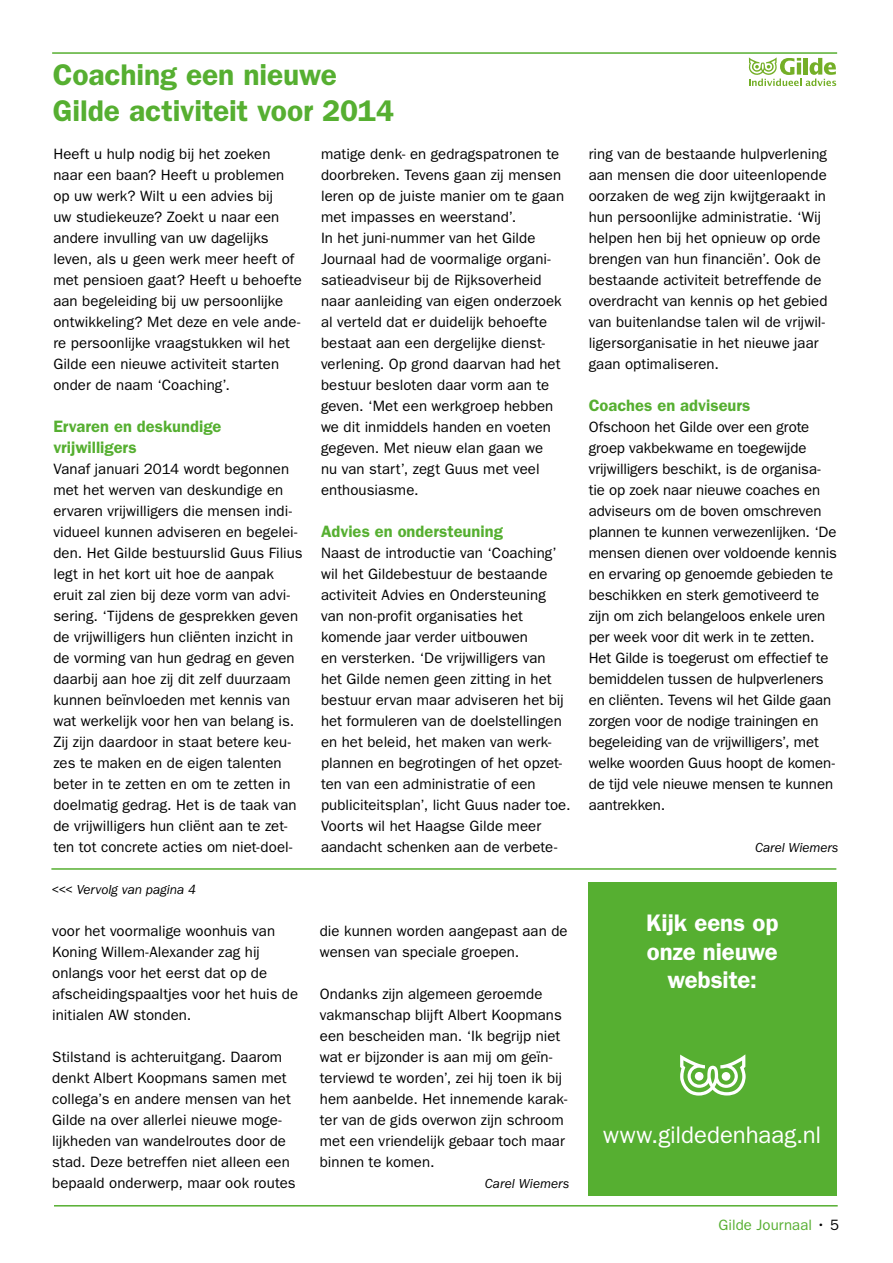
<style>
.page{position:relative;width:893px;height:1263px;background:#fff}
.page>*{position:absolute;margin:0;border:0;box-sizing:border-box;transform-origin:0 0}
.t1{font:600 30px/36px "ITC Franklin Gothic Std";letter-spacing:-.005em;color:#56af31}
.t2{font:600 24px/28.8px "ITC Franklin Gothic Std";letter-spacing:-.005em;color:#fff;text-align:center}
.t3{font:24px "ITC Franklin Gothic Std";letter-spacing:-.005em;color:#fff}
.t4{font:600 16.5px/21px "ITC Franklin Gothic Std";color:#56af31}
.t5{font:15px/21px "ITC Franklin Gothic Std";letter-spacing:.005em;color:#000}
.t6{font:15px "ITC Franklin Gothic Std";letter-spacing:.005em;color:#56af31}
.t7{font:italic 13.5px "ITC Franklin Gothic Std";letter-spacing:-.005em;color:#000}
.s1{color:#000}
</style>
<div class="page">
<hr style="left:54px;top:1205px;width:784px;height:1px;background:#56af31">
<hr style="left:51px;top:868px;width:785px;height:2px;background:#56af31">
<div style="left:588px;top:882px;width:248px;height:314px;background:#56af31"></div>
<svg style="left:680px;top:1054px;width:66px;height:41px"></svg>
<svg style="left:749px;top:57px;width:87px;height:29px"></svg>
<hr style="left:52px;top:52px;width:785px;height:2px;background:#56af31">
<h1 class="t1" style="left:53px;top:57px;width:343px">Coaching een nieuwe<br>Gilde activiteit voor 2014</h1>
<p class="t5" style="left:53px;top:144px;width:250px">Heeft u hulp nodig bij het zoeken naar een baan? Heeft u problemen op uw werk? Wilt u een advies bij<br>uw studiekeuze? Zoekt u naar een andere invulling van uw dagelijks leven, als u geen werk meer heeft of met pensioen gaat? Heeft u behoefte aan begeleiding bij uw persoonlijke ontwikkeling? Met deze en vele ande&shy;re persoonlijke vraagstukken wil het Gilde een nieuwe activiteit starten onder de naam ‘Coaching’.</p>
<p class="t4" style="left:53px;top:416px;width:170px">Ervaren en deskundige vrijwilligers</p>
<p class="t5" style="left:53px;top:459px;width:251px">Vanaf januari 2014 wordt begonnen met het werven van deskundige en ervaren vrijwilligers die mensen indi&shy;vidueel kunnen adviseren en begelei&shy;den. Het Gilde bestuurslid Guus Filius legt in het kort uit hoe de aanpak eruit zal zien bij deze vorm van advi&shy;sering. ‘Tijdens de gesprekken geven de vrijwilligers hun cliënten inzicht in de vorming van hun gedrag en geven daarbij aan hoe zij dit zelf duurzaam kunnen beïnvloeden met kennis van wat werkelijk voor hen van belang is.<br>Zij zijn daardoor in staat betere keu&shy;zes te maken en de eigen talenten beter in te zetten en om te zetten in doelmatig gedrag. Het is de taak van de vrijwilligers hun cliënt aan te zet&shy;ten tot concrete acties om niet-doel-</p>
<p class="t7" style="left:51px;top:882px;width:146px">&lt;&lt;&lt; Vervolg van pagina 4</p>
<p class="t5" style="left:52px;top:921px;width:248px">voor het voormalige woonhuis van<br>Koning Willem-Alexander zag hij onlangs voor het eerst dat op de afscheidingspaaltjes voor het huis de initialen AW stonden.</p>
<p class="t5" style="left:52px;top:1047px;width:245px">Stilstand is achteruitgang. Daarom denkt Albert Koopmans samen met collega’s en andere mensen van het Gilde na over allerlei nieuwe moge&shy;lijkheden van wandelroutes door de stad. Deze betreffen niet alleen een bepaald onderwerp, maar ook routes</p>
<p class="t5" style="left:321px;top:144px;width:245px">matige denk- en gedragspatronen te doorbreken. Tevens gaan zij mensen leren op de juiste manier om te gaan met impasses en weerstand’.<br>In het juni-nummer van het Gilde<br>Journaal had de voormalige organi&shy;satieadviseur bij de Rijksoverheid naar aanleiding van eigen onderzoek al verteld dat er duidelijk behoefte bestaat aan een dergelijke dienst&shy;verlening. Op grond daarvan had het bestuur besloten daar vorm aan te geven. ‘Met een werkgroep hebben we dit inmiddels handen en voeten gegeven. Met nieuw elan gaan we<br>nu van start’, zegt Guus met veel enthousiasme.</p>
<p class="t4" style="left:321px;top:521px;width:183px">Advies en ondersteuning</p>
<p class="t5" style="left:321px;top:543px;width:251px">Naast de introductie van ‘Coaching’ wil het Gildebestuur de bestaande activiteit Advies en Ondersteuning van non-profit organisaties het komende jaar verder uitbouwen<br>en versterken. ‘De vrijwilligers van<br>het Gilde nemen geen zitting in het bestuur ervan maar adviseren het bij het formuleren van de doelstellingen en het beleid, het maken van werk&shy;plannen en begrotingen of het opzet&shy;ten van een administratie of een publiciteitsplan’, licht Guus nader toe.<br>Voorts wil het Haagse Gilde meer aandacht schenken aan de verbete-</p>
<p class="t5" style="left:320px;top:921px;width:249px">die kunnen worden aangepast aan de wensen van speciale groepen.</p>
<p class="t5" style="left:320px;top:984px;width:249px">Ondanks zijn algemeen geroemde vakmanschap blijft Albert Koopmans een bescheiden man. ‘Ik begrijp niet wat er bijzonder is aan mij om geïn&shy;terviewd te worden’, zei hij toen ik bij hem aanbelde. Het innemende karak&shy;ter van de gids overwon zijn schroom met een vriendelijk gebaar toch maar binnen te komen.</p>
<p class="t7" style="left:485px;top:1176px;width:86px">Carel Wiemers</p>
<p class="t5" style="left:589px;top:144px;width:240px">ring van de bestaande hulpverlening aan mensen die door uiteenlopende oorzaken de weg zijn kwijtgeraakt in hun persoonlijke administratie. ‘Wij helpen hen bij het opnieuw op orde brengen van hun financiën’. Ook de bestaande activiteit betreffende de overdracht van kennis op het gebied van buitenlandse talen wil de vrijwil&shy;ligersorganisatie in het nieuwe jaar gaan optimaliseren.</p>
<p class="t4" style="left:589px;top:395px;width:163px">Coaches en adviseurs</p>
<p class="t5" style="left:589px;top:417px;width:250px">Ofschoon het Gilde over een grote groep vakbekwame en toegewijde vrijwilligers beschikt, is de organisa&shy;tie op zoek naar nieuwe coaches en adviseurs om de boven omschreven plannen te kunnen verwezenlijken. ‘De mensen dienen over voldoende kennis en ervaring op genoemde gebieden te beschikken en sterk gemotiveerd te zijn om zich belangeloos enkele uren per week voor dit werk in te zetten.<br>Het Gilde is toegerust om effectief te bemiddelen tussen de hulpverleners en cliënten. Tevens wil het Gilde gaan zorgen voor de nodige trainingen en begeleiding van de vrijwilligers’, met welke woorden Guus hoopt de komen&shy;de tijd vele nieuwe mensen te kunnen aantrekken.</p>
<p class="t7" style="left:755px;top:840px;width:85px">Carel Wiemers</p>
<h2 class="t2" style="left:646px;top:908px;width:134px">Kijk eens op onze nieuwe website:</h2>
<h2 class="t3" style="left:603px;top:1121px;width:220px">www.gildedenhaag.nl</h2>
<p class="t6" style="left:718px;top:1216px;width:122px">Gilde Journaal <span class="s1">• 5</span></p>
</div>
